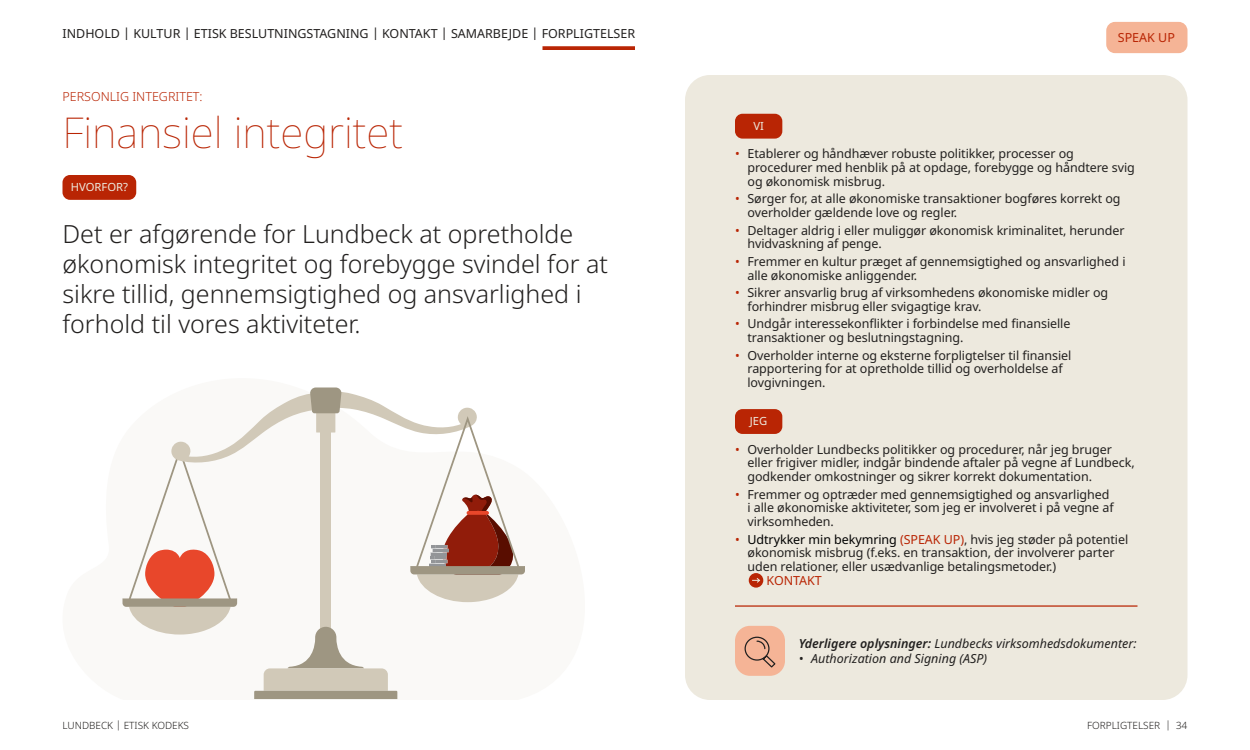
<style>
.page{position:relative;width:1250px;height:750px;background:#fff}
.page>*{position:absolute;margin:0;border:0;box-sizing:border-box;transform-origin:0 0}
.t1{font:100 42.5px "Noto Sans";color:#b92504}
.t2{font:300 25px/30px "Noto Sans";color:#22201f}
.t3{font:12.5px/13.8px "Noto Sans";letter-spacing:-.005em;color:#22201f}
.t4{font:italic 12.5px "Noto Sans";color:#22201f}
.t5{font:300 12.5px "Noto Sans";color:#b92504}
.t6{font:12.5px "Noto Sans";letter-spacing:-.005em;color:#b92504}
.t7{font:11.25px "Noto Sans";color:#ede9de}
.t8{font:300 10px "Noto Sans";color:#22201f}
.s1{color:#b92504}
.s2{color:#000}
.s3{font-weight:600}
</style>
<div class="page">
<div style="left:1106px;top:22px;width:82px;height:31px;background:#f5b496;border-radius:9px"></div>
<svg style="left:542px;top:46px;width:93px;height:4px"></svg>
<div style="left:685px;top:75px;width:503px;height:625px;background:#ede9de;border-radius:25px"></div>
<div style="left:62px;top:175px;width:74px;height:25px;background:#b92504;border-radius:8px"></div>
<hr style="left:735px;top:605px;width:403px;height:2px;background:#b92504">
<div style="left:735px;top:626px;width:50px;height:50px;background:#f5b496;border-radius:15px"></div>
<svg style="left:744px;top:636px;width:32px;height:32px"></svg>
<div style="left:735px;top:114px;width:47px;height:25px;background:#b92504;border-radius:8px"></div>
<div style="left:735px;top:409px;width:47px;height:25px;background:#b92504;border-radius:8px"></div>
<div style="left:749px;top:573px;width:14px;height:15px;background:#b92504;border-radius:50%"></div>
<svg style="left:752px;top:578px;width:8px;height:5px"></svg>
<svg style="left:123px;top:388px;width:402px;height:311px"></svg>
<p class="t3" style="left:63px;top:27px;width:574px">INDHOLD | KULTUR | ETISK BESLUTNINGSTAGNING | KONTAKT | SAMARBEJDE | FORPLIGTELSER</p>
<p class="t6" style="left:1118px;top:30px;width:59px">SPEAK UP</p>
<p class="t5" style="left:62px;top:89px;width:142px">PERSONLIG INTEGRITET:</p>
<h1 class="t1" style="left:62px;top:102px;width:342px">Finansiel integritet</h1>
<p class="t7" style="left:71px;top:181px;width:59px">HVORFOR?</p>
<h2 class="t2" style="left:62px;top:219px;width:547px">Det er afgørende for Lundbeck at opretholde økonomisk integritet og forebygge svindel for at sikre tillid, gennemsigtighed og ansvarlighed i forhold til vores aktiviteter.</h2>
<p class="t8" style="left:62px;top:720px;width:128px">LUNDBECK | ETISK KODEKS</p>
<p class="t7" style="left:753px;top:119px;width:12px">VI</p>
<p class="t3" style="left:748px;top:147px;width:389px;text-indent:-12px"><span class="s1">•</span> Etablerer og håndhæver robuste politikker, processer og procedurer med henblik på at opdage, forebygge og håndtere svig og økonomisk misbrug.</p>
<p class="t3" style="left:748px;top:192px;width:375px;text-indent:-12px"><span class="s1">•</span> Sørger for, at alle økonomiske transaktioner bogføres korrekt og overholder gældende love og regler.</p>
<p class="t3" style="left:748px;top:223px;width:379px;text-indent:-12px"><span class="s1">•</span> Deltager aldrig i eller muliggør økonomisk kriminalitet, herunder hvidvaskning af penge.</p>
<p class="t3" style="left:748px;top:255px;width:380px;text-indent:-12px"><span class="s1">•</span> Fremmer en kultur præget af gennemsigtighed og ansvarlighed i alle økonomiske anliggender.</p>
<p class="t3" style="left:748px;top:286px;width:362px;text-indent:-12px"><span class="s1">•</span> Sikrer ansvarlig brug af virksomhedens økonomiske midler og forhindrer misbrug eller svigagtige krav.</p>
<p class="t3" style="left:748px;top:317px;width:325px;text-indent:-12px"><span class="s1">•</span> Undgår interessekonflikter i forbindelse med finansielle transaktioner og beslutningstagning.</p>
<p class="t3" style="left:748px;top:348px;width:325px;text-indent:-12px"><span class="s1">•</span> Overholder interne og eksterne forpligtelser til finansiel rapportering for at opretholde tillid og overholdelse af lovgivningen.</p>
<p class="t7" style="left:750px;top:415px;width:19px">JEG</p>
<p class="t3" style="left:748px;top:442px;width:389px;text-indent:-12px"><span class="s1">•</span> Overholder Lundbecks politikker og procedurer, når jeg bruger eller frigiver midler, indgår bindende aftaler på vegne af Lundbeck, godkender omkostninger og sikrer korrekt dokumentation.</p>
<p class="t3" style="left:748px;top:487px;width:368px;text-indent:-12px"><span class="s1">•</span> Fremmer og optræder med gennemsigtighed og ansvarlighed i alle økonomiske aktiviteter, som jeg er involveret i på vegne af virksomheden.</p>
<p class="t3" style="left:748px;top:532px;width:382px;text-indent:-12px"><span class="s1">•</span> <span class="s2">Udtrykker min bekymring</span> <span class="s1">(SPEAK UP)</span>, hvis jeg støder på potentiel økonomisk misbrug (f.eks. en transaktion, der involverer parter uden relationer, eller usædvanlige betalingsmetoder.)</p>
<p class="t6" style="left:767px;top:573px;width:57px">KONTAKT</p>
<p class="t4" style="left:799px;top:637px;width:339px"><span class="s3">Yderligere oplysninger:</span> Lundbecks virksomhedsdokumenter:</p>
<p class="t4" style="left:799px;top:652px;width:190px">• Authorization and Signing (ASP)</p>
<p class="t8" style="left:1087px;top:720px;width:102px">FORPLIGTELSER | 34</p>
</div>
